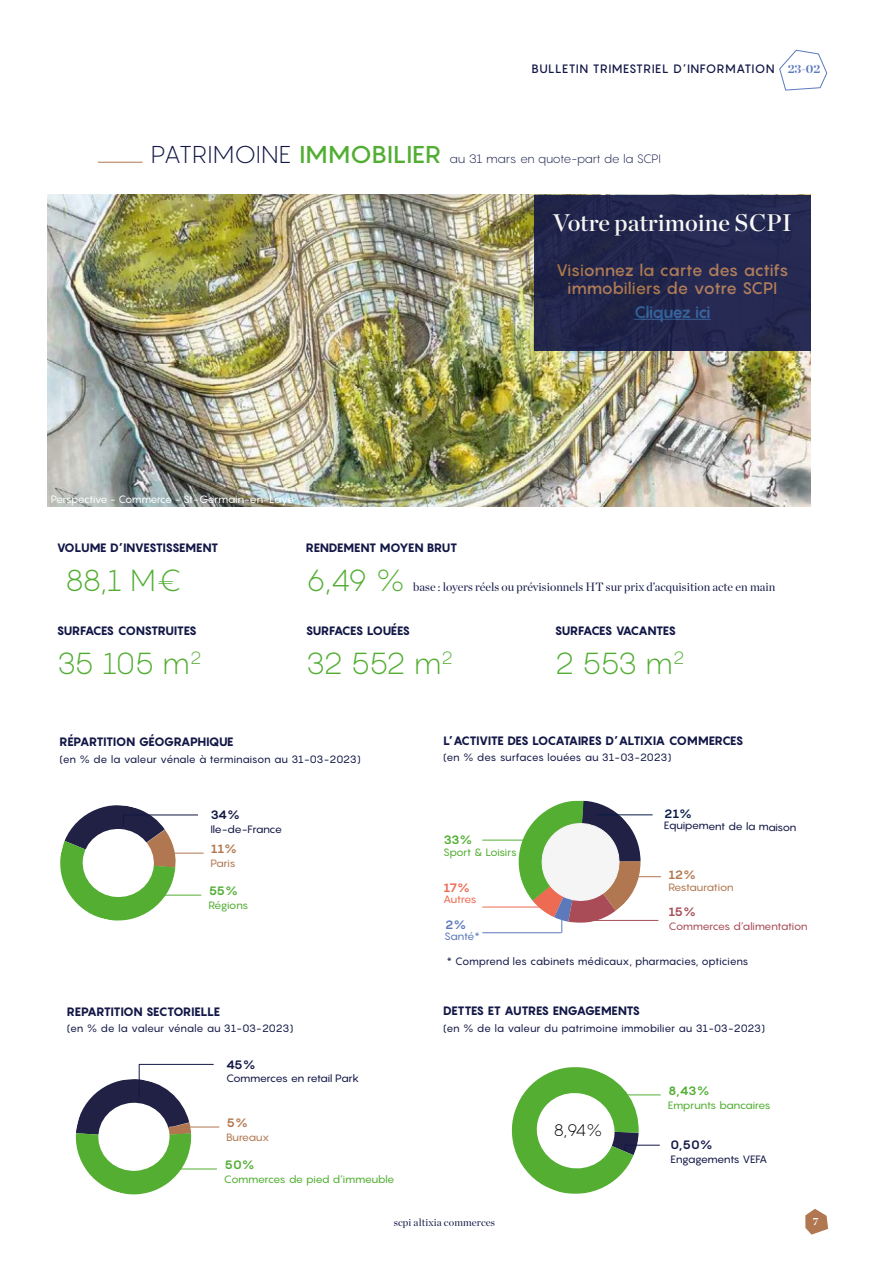
<style>
.page{position:relative;width:893px;height:1263px;background:#fff}
.page>*{position:absolute;margin:0;border:0;box-sizing:border-box;transform-origin:0 0}
.t1{font:300 30px "Pangram";letter-spacing:-.06em;color:#52ae32}
.t2{font:24px "Chronicle Display Semi";color:#fff}
.t3{font:500 16.5px/18px "Pangram";letter-spacing:-.025em;color:#b07750;text-align:center}
.t4{font:700 16.5px "Pangram";letter-spacing:-.06em;color:#275b9b}
.t5{font:300 16.5px "Pangram";color:#000}
.t6{font:800 12px "Pangram";letter-spacing:-.04em;color:#121746}
.t7{font:12px "Chronicle Display";color:#121746}
.t8{font:300 12px "Pangram";letter-spacing:-.035em;color:#121746;scale:1.05 1}
.t9{font:500 12px "Pangram";letter-spacing:.035em;color:#121746}
.t10{font:800 12px "Pangram";letter-spacing:-.07em;color:#121746}
.t11{font:700 12px "Pangram";letter-spacing:-.06em;color:#52ae32;scale:1.05 1}
.t12{font:700 12px "Pangram";color:#121746;scale:1.05 1}
.t13{font:700 12px "Pangram";color:#b07750;scale:1.05 1}
.t14{font:700 12px "Pangram";color:#071d49;scale:1.05 1}
.t15{font:700 12px "Pangram";color:#a84d57;scale:1.05 1}
.t16{font:700 12px "Pangram";color:#ed6a53;scale:1.05 1}
.t17{font:700 12px "Pangram";color:#5c79bb;scale:1.05 1}
.t18{font:10.5px "Pangram";letter-spacing:-.035em;color:#121746}
.t19{font:10.5px "Pangram";letter-spacing:-.015em;color:#121746}
.t20{font:10.5px "Pangram";letter-spacing:-.06em;color:#52ae32;scale:1.05 1}
.t21{font:10.5px "Pangram";letter-spacing:-.07em;color:#fff}
.t22{font:10.5px "Pangram";letter-spacing:-.035em;color:#121746;scale:1.05 1}
.t23{font:10.5px "Pangram";letter-spacing:-.06em;color:#b07750;scale:1.05 1}
.t24{font:10.5px "Pangram";letter-spacing:-.065em;color:#a84d57;scale:1.05 1}
.t25{font:10.5px "Pangram";letter-spacing:-.08em;color:#121746;scale:1.05 1}
.t26{font:10.5px "Chronicle Display";letter-spacing:.01em;color:#121746}
.t27{font:10.5px "Pangram";letter-spacing:-.07em;color:#121746;scale:1.05 1}
.t28{font:10.5px "Pangram";color:#5c79bb;scale:1.05 1}
.t29{font:10.5px "Pangram";letter-spacing:-.065em;color:#ed6a53;scale:1.05 1}
.t30{font:700 10.5px "Chronicle Display";color:#fff}
.s1{font-family:"Chronicle Display";font-weight:700;color:#5c79bb}
.s2{font-size:24px}
.s3{font-weight:500;font-size:24px;color:#52ae32}
</style>
<div class="page">
<svg style="left:805px;top:1209px;width:23px;height:25px"></svg>
<svg style="left:779px;top:50px;width:48px;height:41px"></svg>
<img style="left:48px;top:195px;width:763px;height:312px">
<hr style="left:98px;top:162px;width:45px;height:1px;background:#b07750">
<svg style="left:60px;top:805px;width:117px;height:116px"></svg>
<hr style="left:123px;top:815px;width:75px;height:1px;background:#121746">
<hr style="left:153px;top:853px;width:51px;height:1px;background:#b07750">
<hr style="left:148px;top:895px;width:53px;height:1px;background:#52ae32">
<hr style="left:482px;top:932px;width:79px;height:1px;background:#5c79bb">
<hr style="left:482px;top:840px;width:67px;height:1px;background:#52ae32">
<svg style="left:513px;top:800px;width:148px;height:133px"></svg>
<hr style="left:589px;top:920px;width:69px;height:1px;background:#a84d57">
<hr style="left:482px;top:907px;width:68px;height:1px;background:#ed6a53">
<div style="left:534px;top:195px;width:276px;height:156px;background:#24284f"></div>
<hr style="left:634px;top:319px;width:77px;height:1px;background:#275b9b">
<svg style="left:511px;top:1067px;width:128px;height:127px"></svg>
<hr style="left:625px;top:1145px;width:35px;height:1px;background:#121746">
<hr style="left:607px;top:1095px;width:54px;height:1px;background:#52ae32">
<svg style="left:76px;top:1079px;width:117px;height:116px"></svg>
<hr style="left:139px;top:1064px;width:1px;height:33px;background:#121746">
<hr style="left:139px;top:1064px;width:75px;height:1px;background:#121746">
<hr style="left:169px;top:1127px;width:50px;height:1px;background:#b07750">
<hr style="left:163px;top:1169px;width:54px;height:1px;background:#52ae32">
<p class="t9" style="left:532px;top:61px;width:290px">BULLETIN TRIMESTRIEL D’INFORMATION <span class="s1">23-02</span></p>
<p class="t8" style="left:151px;top:151px;width:487px"><span class="s2">PATRIMOINE</span> <span class="s3">IMMOBILIER</span> au 31 mars en quote-part de la SCPI</p>
<p class="t21" style="left:51px;top:492px;width:245px">Perspective - Commerce - St-Germain-en-Laye</p>
<h2 class="t2" style="left:553px;top:204px;width:240px">Votre patrimoine SCPI</h2>
<h3 class="t3" style="left:556px;top:260px;width:234px">Visionnez la carte des actifs immobiliers de votre SCPI</h3>
<h3 class="t4" style="left:634px;top:301px;width:78px">Cliquez ici</h3>
<p class="t6" style="left:57px;top:540px;width:163px">VOLUME D’INVESTISSEMENT</p>
<p class="t6" style="left:306px;top:540px;width:153px">RENDEMENT MOYEN BRUT</p>
<h1 class="t1" style="left:65px;top:561px;width:119px">88,1 M€</h1>
<h1 class="t1" style="left:306px;top:561px;width:101px">6,49 %</h1>
<p class="t7" style="left:413px;top:578px;width:364px">base : loyers réels ou prévisionnels HT sur prix d’acquisition acte en main</p>
<p class="t6" style="left:57px;top:623px;width:142px">SURFACES CONSTRUITES</p>
<p class="t6" style="left:306px;top:623px;width:106px">SURFACES LOUÉES</p>
<p class="t10" style="left:555px;top:623px;width:123px">SURFACES VACANTES</p>
<h1 class="t1" style="left:57px;top:644px;width:146px">35 105 m<sup>2</sup></h1>
<h1 class="t1" style="left:306px;top:644px;width:148px">32 552 m<sup>2</sup></h1>
<h1 class="t1" style="left:555px;top:644px;width:131px">2 553 m<sup>2</sup></h1>
<p class="t6" style="left:60px;top:734px;width:176px">RÉPARTITION GÉOGRAPHIQUE</p>
<p class="t18" style="left:60px;top:752px;width:303px">(en % de la valeur vénale à terminaison au 31-03-2023)</p>
<p class="t12" style="left:210px;top:807px;width:30px">34%</p>
<p class="t27" style="left:210px;top:822px;width:70px">Ile-de-France</p>
<p class="t13" style="left:211px;top:841px;width:27px">11%</p>
<p class="t23" style="left:210px;top:857px;width:26px">Paris</p>
<p class="t11" style="left:209px;top:883px;width:29px">55%</p>
<p class="t20" style="left:208px;top:899px;width:40px">Régions</p>
<p class="t6" style="left:67px;top:1004px;width:155px">REPARTITION SECTORIELLE</p>
<p class="t19" style="left:67px;top:1022px;width:228px">(en % de la valeur vénale au 31-03-2023)</p>
<p class="t12" style="left:226px;top:1057px;width:30px">45%</p>
<p class="t25" style="left:226px;top:1072px;width:128px">Commerces en retail Park</p>
<p class="t13" style="left:226px;top:1115px;width:22px">5%</p>
<p class="t23" style="left:226px;top:1130px;width:43px">Bureaux</p>
<p class="t11" style="left:224px;top:1157px;width:30px">50%</p>
<p class="t20" style="left:224px;top:1172px;width:164px">Commerces de pied d’immeuble</p>
<p class="t6" style="left:443px;top:732px;width:302px">L’ACTIVITE DES LOCATAIRES D’ALTIXIA COMMERCES</p>
<p class="t18" style="left:443px;top:751px;width:230px">(en % des surfaces louées au 31-03-2023)</p>
<p class="t11" style="left:443px;top:831px;width:29px">33%</p>
<p class="t20" style="left:443px;top:845px;width:72px">Sport &amp; Loisirs</p>
<p class="t16" style="left:443px;top:880px;width:27px">17%</p>
<p class="t29" style="left:443px;top:892px;width:33px">Autres</p>
<p class="t17" style="left:445px;top:917px;width:22px">2%</p>
<p class="t28" style="left:444px;top:930px;width:35px">Santé*</p>
<p class="t14" style="left:664px;top:806px;width:28px">21%</p>
<p class="t22" style="left:664px;top:818px;width:128px;rotate:1deg">Equipement de la maison</p>
<p class="t13" style="left:668px;top:867px;width:28px">12%</p>
<p class="t23" style="left:668px;top:881px;width:64px">Restauration</p>
<p class="t15" style="left:668px;top:904px;width:28px">15%</p>
<p class="t24" style="left:669px;top:919px;width:134px">Commerces d’alimentation</p>
<p class="t18" style="left:446px;top:954px;width:303px">* Comprend les cabinets médicaux, pharmacies, opticiens</p>
<p class="t6" style="left:443px;top:1003px;width:199px">DETTES ET AUTRES ENGAGEMENTS</p>
<p class="t19" style="left:443px;top:1021px;width:323px">(en % de la valeur du patrimoine immobilier au 31-03-2023)</p>
<h3 class="t5" style="left:553px;top:1120px;width:51px">8,94%</h3>
<p class="t11" style="left:668px;top:1083px;width:41px">8,43%</p>
<p class="t20" style="left:668px;top:1098px;width:100px">Emprunts bancaires</p>
<p class="t12" style="left:670px;top:1137px;width:41px">0,50%</p>
<p class="t22" style="left:670px;top:1152px;width:94px">Engagements VEFA</p>
<p class="t26" style="left:394px;top:1214px;width:103px">scpi altixia commerces</p>
<p class="t30" style="left:813px;top:1213px;width:7px">7</p>
</div>
